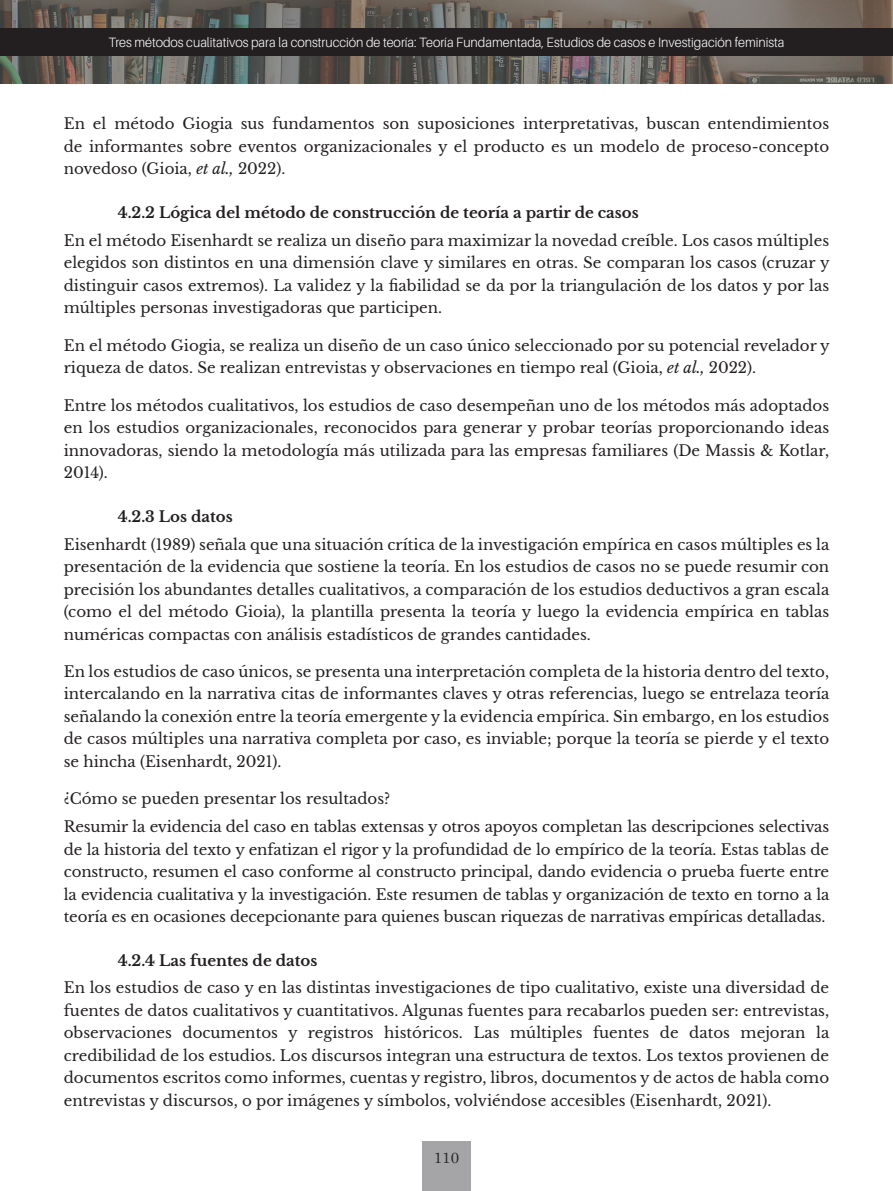
<style>
.page{position:relative;width:893px;height:1191px;background:#fff}
.page>*{position:absolute;margin:0;border:0;box-sizing:border-box;transform-origin:0 0}
.t1{font:15px/22.5px "Libre Baskerville";color:#231f20;text-align:justify}
.t2{font:700 15px "Libre Baskerville";color:#231f20}
.t3{font:15px "Century Schoolbook";color:#231f20}
.t4{font:300 13.5px "Aileron";color:#fff;scale:.95 1}
.s1{font-style:italic}
</style>
<div class="page">
<div style="left:422px;top:1141px;width:49px;height:50px;background:#a5a5a8"></div>
<img style="left:0;top:0;width:893px;height:84px">
<div style="left:0;top:28px;width:893px;height:28px;background:#231f20"></div>
<p class="t4" style="left:108px;top:35px;width:713px">Tres métodos cualitativos para la construcción de teoría: Teoría Fundamentada, Estudios de casos e Investigación feminista</p>
<p class="t1" style="left:64px;top:113px;width:767px">En el método Giogia sus fundamentos son suposiciones interpretativas, buscan entendimientos de informantes sobre eventos organizacionales y el producto es un modelo de proceso-concepto novedoso (Gioia, <span class="s1">et al.,</span> 2022).</p>
<p class="t2" style="left:118px;top:204px;width:522px">4.2.2 Lógica del método de construcción de teoría a partir de casos</p>
<p class="t1" style="left:64px;top:229px;width:767px">En el método Eisenhardt se realiza un diseño para maximizar la novedad creíble. Los casos múltiples elegidos son distintos en una dimensión clave y similares en otras. Se comparan los casos (cruzar y distinguir casos extremos). La validez y la fiabilidad se da por la triangulación de los datos y por las múltiples personas investigadoras que participen.</p>
<p class="t1" style="left:64px;top:334px;width:767px">En el método Giogia, se realiza un diseño de un caso único seleccionado por su potencial revelador y riqueza de datos. Se realizan entrevistas y observaciones en tiempo real (Gioia, <span class="s1">et al.,</span> 2022).</p>
<p class="t1" style="left:64px;top:394px;width:767px">Entre los métodos cualitativos, los estudios de caso desempeñan uno de los métodos más adoptados en los estudios organizacionales, reconocidos para generar y probar teorías proporcionando ideas innovadoras, siendo la metodología más utilizada para las empresas familiares (De Massis &amp; Kotlar, 2014).</p>
<p class="t2" style="left:118px;top:507px;width:116px">4.2.3 Los datos</p>
<p class="t1" style="left:64px;top:533px;width:767px">Eisenhardt (1989) señala que una situación crítica de la investigación empírica en casos múltiples es la presentación de la evidencia que sostiene la teoría. En los estudios de casos no se puede resumir con precisión los abundantes detalles cualitativos, a comparación de los estudios deductivos a gran escala (como el del método Gioia), la plantilla presenta la teoría y luego la evidencia empírica en tablas numéricas compactas con análisis estadísticos de grandes cantidades.</p>
<p class="t1" style="left:64px;top:660px;width:767px">En los estudios de caso únicos, se presenta una interpretación completa de la historia dentro del texto, intercalando en la narrativa citas de informantes claves y otras referencias, luego se entrelaza teoría señalando la conexión entre la teoría emergente y la evidencia empírica. Sin embargo, en los estudios de casos múltiples una narrativa completa por caso, es inviable; porque la teoría se pierde y el texto se hincha (Eisenhardt, 2021).</p>
<p class="t1" style="left:64px;top:785px;width:767px;line-height:27.6px">¿Cómo se pueden presentar los resultados?<br>Resumir la evidencia del caso en tablas extensas y otros apoyos completan las descripciones selectivas</p>
<p class="t1" style="left:64px;top:838px;width:767px">de la historia del texto y enfatizan el rigor y la profundidad de lo empírico de la teoría. Estas tablas de constructo, resumen el caso conforme al constructo principal, dando evidencia o prueba fuerte entre la evidencia cualitativa y la investigación. Este resumen de tablas y organización de texto en torno a la teoría es en ocasiones decepcionante para quienes buscan riquezas de narrativas empíricas detalladas.</p>
<p class="t2" style="left:118px;top:951px;width:201px">4.2.4 Las fuentes de datos</p>
<p class="t1" style="left:64px;top:976px;width:767px">En los estudios de caso y en las distintas investigaciones de tipo cualitativo, existe una diversidad de fuentes de datos cualitativos y cuantitativos. Algunas fuentes para recabarlos pueden ser: entrevistas, observaciones documentos y registros históricos. Las múltiples fuentes de datos mejoran la credibilidad de los estudios. Los discursos integran una estructura de textos. Los textos provienen de documentos escritos como informes, cuentas y registro, libros, documentos y de actos de habla como entrevistas y discursos, o por imágenes y símbolos, volviéndose accesibles (Eisenhardt, 2021).</p>
<p class="t3" style="left:434px;top:1144px;width:27px">110</p>
</div>
